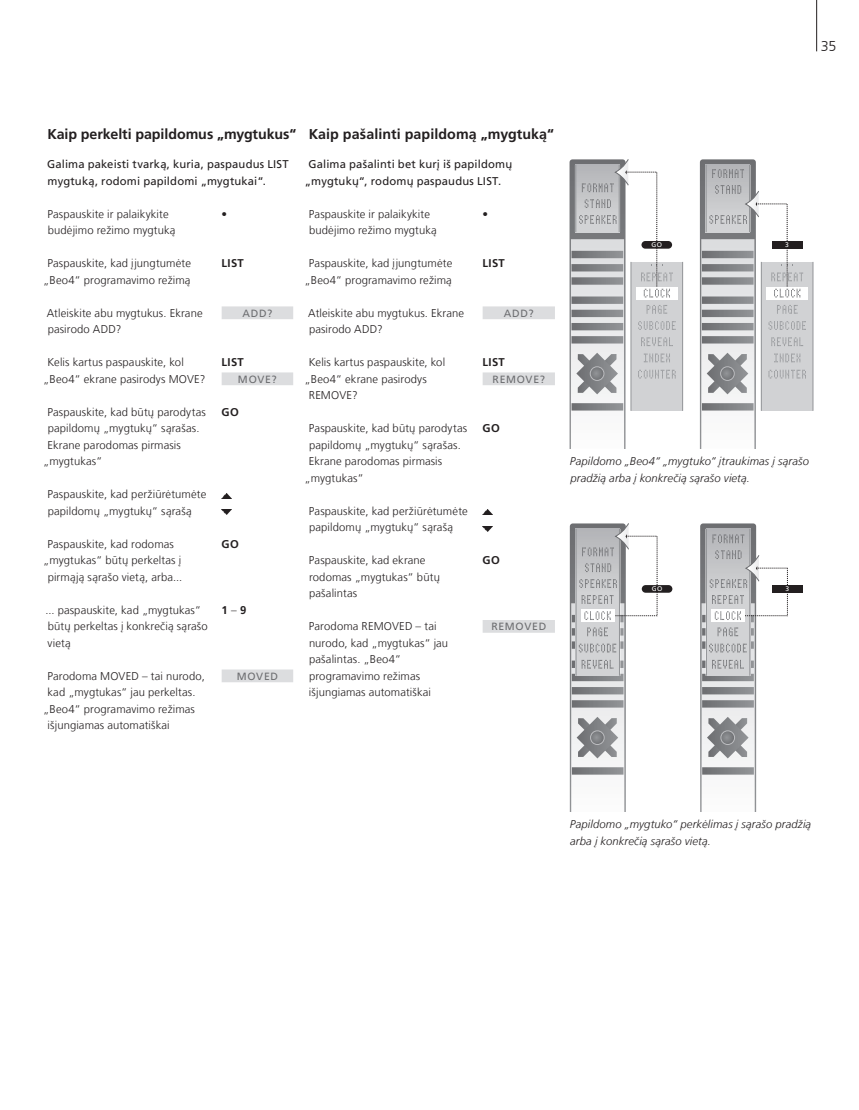
<style>
.page{position:relative;width:859px;height:1110px;background:#fff}
.page>*{position:absolute;margin:0;border:0;box-sizing:border-box;transform-origin:0 0}
.t1{font:700 14.25px "Frutiger LT Com";color:#231f20}
.t2{font:300 14.25px "Frutiger LT Com";color:#231f20}
.t3{font:300 11.25px/16.5px "Frutiger LT Com";letter-spacing:.01em;color:#231f20}
.t4{font:italic 300 11.25px/16.5px "Frutiger LT Com";letter-spacing:.01em;color:#231f20}
.t5{font:11.25px/16.5px "Frutiger LT Com";letter-spacing:.015em;color:#231f20}
.t6{font:700 11.25px "Frutiger LT Com";letter-spacing:.025em;color:#231f20}
.t7{font:10.5px "Frutiger LT Com";letter-spacing:.07em;color:#6c6d70}
.t8{font:6.75px "Frutiger";color:#fff}
.s1{font-weight:300}
</style>
<div class="page">
<hr style="left:816px;top:0;width:1px;height:51px;background:#231f20">
<div style="left:631px;top:262px;width:52px;height:149px;background:#d1d2d4"></div>
<hr style="left:682px;top:262px;width:1px;height:149px;background:#939598">
<div style="left:636px;top:287px;width:41px;height:13px;background:#fff"></div>
<svg style="left:569px;top:159px;width:107px;height:289px"></svg>
<div style="left:641px;top:241px;width:31px;height:8px;background:#231f20;border-radius:4px"></div>
<div style="left:761px;top:262px;width:52px;height:149px;background:#d1d2d4"></div>
<hr style="left:813px;top:262px;width:1px;height:149px;background:#939598">
<div style="left:766px;top:287px;width:42px;height:13px;background:#fff"></div>
<svg style="left:700px;top:159px;width:106px;height:289px"></svg>
<div style="left:772px;top:241px;width:30px;height:8px;background:#231f20"></div>
<div style="left:642px;top:585px;width:30px;height:8px;background:#231f20;border-radius:4px"></div>
<svg style="left:570px;top:523px;width:87px;height:288px"></svg>
<div style="left:772px;top:585px;width:31px;height:8px;background:#231f20"></div>
<svg style="left:700px;top:523px;width:88px;height:288px"></svg>
<div style="left:222px;top:306px;width:71px;height:13px;background:#dcdddf"></div>
<div style="left:222px;top:372px;width:71px;height:13px;background:#dcdddf"></div>
<div style="left:222px;top:669px;width:71px;height:13px;background:#dcdddf"></div>
<svg style="left:222px;top:493px;width:10px;height:5px"></svg>
<svg style="left:222px;top:510px;width:9px;height:4px"></svg>
<div style="left:483px;top:306px;width:72px;height:13px;background:#dcdddf"></div>
<div style="left:483px;top:372px;width:72px;height:13px;background:#dcdddf"></div>
<div style="left:483px;top:620px;width:72px;height:13px;background:#dcdddf"></div>
<svg style="left:483px;top:510px;width:10px;height:4px"></svg>
<svg style="left:483px;top:526px;width:9px;height:5px"></svg>
<p class="t2" style="left:821px;top:38px;width:17px">35</p>
<p class="t1" style="left:47px;top:126px;width:250px">Kaip perkelti papildomus „mygtukus“</p>
<p class="t5" style="left:47px;top:156px;width:243px">Galima pakeisti tvarką, kuria, paspaudus LIST mygtuką, rodomi papildomi „mygtukai“.</p>
<p class="t3" style="left:48px;top:205px;width:129px">Paspauskite ir palaikykite budėjimo režimo mygtuką</p>
<p class="t3" style="left:43px;top:255px;width:149px;text-align:center">Paspauskite, kad įjungtumėte „Beo4“ programavimo režimą</p>
<p class="t3" style="left:47px;top:304px;width:157px">Atleiskite abu mygtukus. Ekrane pasirodo ADD?</p>
<p class="t3" style="left:43px;top:354px;width:164px;text-indent:4px">Kelis kartus paspauskite, kol „Beo4“ ekrane pasirodys MOVE?</p>
<p class="t3" style="left:48px;top:403px;width:160px">Paspauskite, kad būtų parodytas</p>
<p class="t3" style="left:48px;top:420px;width:153px">papildomų „mygtukų“ sąrašas.</p>
<p class="t3" style="left:48px;top:436px;width:135px">Ekrane parodomas pirmasis</p>
<p class="t3" style="left:43px;top:453px;width:60px">„mygtukas“</p>
<p class="t3" style="left:48px;top:486px;width:160px">Paspauskite, kad peržiūrėtumėte papildomų „mygtukų“ sąrašą</p>
<p class="t3" style="left:43px;top:535px;width:141px;text-align:center">Paspauskite, kad rodomas „mygtukas“ būtų perkeltas į pirmąją sąrašo vietą, arba...</p>
<p class="t3" style="left:45px;top:601px;width:164px">... paspauskite, kad „mygtukas“ būtų perkeltas į konkrečią sąrašo vietą</p>
<p class="t3" style="left:48px;top:667px;width:159px">Parodoma MOVED – tai nurodo,</p>
<p class="t3" style="left:48px;top:684px;width:149px">kad „mygtukas“ jau perkeltas.</p>
<p class="t3" style="left:43px;top:700px;width:153px">„Beo4“ programavimo režimas</p>
<p class="t3" style="left:48px;top:717px;width:124px">išjungiamas automatiškai</p>
<p class="t6" style="left:222px;top:207px;width:7px">•</p>
<p class="t6" style="left:222px;top:256px;width:24px">LIST</p>
<p class="t7" style="left:242px;top:307px;width:32px">ADD?</p>
<p class="t6" style="left:222px;top:355px;width:24px">LIST</p>
<p class="t7" style="left:238px;top:373px;width:40px">MOVE?</p>
<p class="t6" style="left:222px;top:405px;width:19px">GO</p>
<p class="t6" style="left:222px;top:537px;width:19px">GO</p>
<p class="t6" style="left:222px;top:603px;width:26px">1 <span class="s1">–</span> 9</p>
<p class="t7" style="left:237px;top:670px;width:43px">MOVED</p>
<p class="t1" style="left:309px;top:126px;width:247px">Kaip pašalinti papildomą „mygtuką“</p>
<p class="t5" style="left:305px;top:156px;width:209px;text-indent:4px">Galima pašalinti bet kurį iš papildomų „mygtukų“, rodomų paspaudus LIST.</p>
<p class="t3" style="left:309px;top:205px;width:129px">Paspauskite ir palaikykite budėjimo režimo mygtuką</p>
<p class="t3" style="left:305px;top:255px;width:149px;text-align:center">Paspauskite, kad įjungtumėte „Beo4“ programavimo režimą</p>
<p class="t3" style="left:308px;top:304px;width:157px">Atleiskite abu mygtukus. Ekrane pasirodo ADD?</p>
<p class="t3" style="left:309px;top:354px;width:138px">Kelis kartus paspauskite, kol</p>
<p class="t3" style="left:305px;top:370px;width:124px">„Beo4“ ekrane pasirodys</p>
<p class="t3" style="left:309px;top:387px;width:50px">REMOVE?</p>
<p class="t3" style="left:309px;top:420px;width:160px">Paspauskite, kad būtų parodytas</p>
<p class="t3" style="left:309px;top:436px;width:153px">papildomų „mygtukų“ sąrašas.</p>
<p class="t3" style="left:309px;top:453px;width:135px">Ekrane parodomas pirmasis</p>
<p class="t3" style="left:305px;top:469px;width:60px">„mygtukas“</p>
<p class="t3" style="left:309px;top:502px;width:160px">Paspauskite, kad peržiūrėtumėte papildomų „mygtukų“ sąrašą</p>
<p class="t3" style="left:309px;top:552px;width:133px">Paspauskite, kad ekrane rodomas „mygtukas“ būtų pašalintas</p>
<p class="t3" style="left:309px;top:618px;width:141px">Parodoma REMOVED – tai nurodo, kad „mygtukas“ jau pašalintas. „Beo4“ programavimo režimas išjungiamas automatiškai</p>
<p class="t6" style="left:483px;top:207px;width:7px">•</p>
<p class="t6" style="left:483px;top:256px;width:24px">LIST</p>
<p class="t7" style="left:504px;top:307px;width:32px">ADD?</p>
<p class="t6" style="left:483px;top:355px;width:24px">LIST</p>
<p class="t7" style="left:493px;top:373px;width:54px">REMOVE?</p>
<p class="t6" style="left:483px;top:421px;width:19px">GO</p>
<p class="t6" style="left:483px;top:553px;width:19px">GO</p>
<p class="t7" style="left:491px;top:620px;width:56px">REMOVED</p>
<p class="t8" style="left:652px;top:241px;width:12px">GO</p>
<p class="t8" style="left:785px;top:241px;width:5px">3</p>
<p class="t4" style="left:570px;top:453px;width:241px">Papildomo „Beo4“ „mygtuko“ įtraukimas į sąrašo pradžią arba į konkrečią sąrašo vietą.</p>
<p class="t8" style="left:652px;top:585px;width:12px">GO</p>
<p class="t8" style="left:785px;top:585px;width:5px">3</p>
<p class="t4" style="left:570px;top:816px;width:243px">Papildomo „mygtuko“ perkėlimas į sąrašo pradžią arba į konkrečią sąrašo vietą.</p>
</div>
